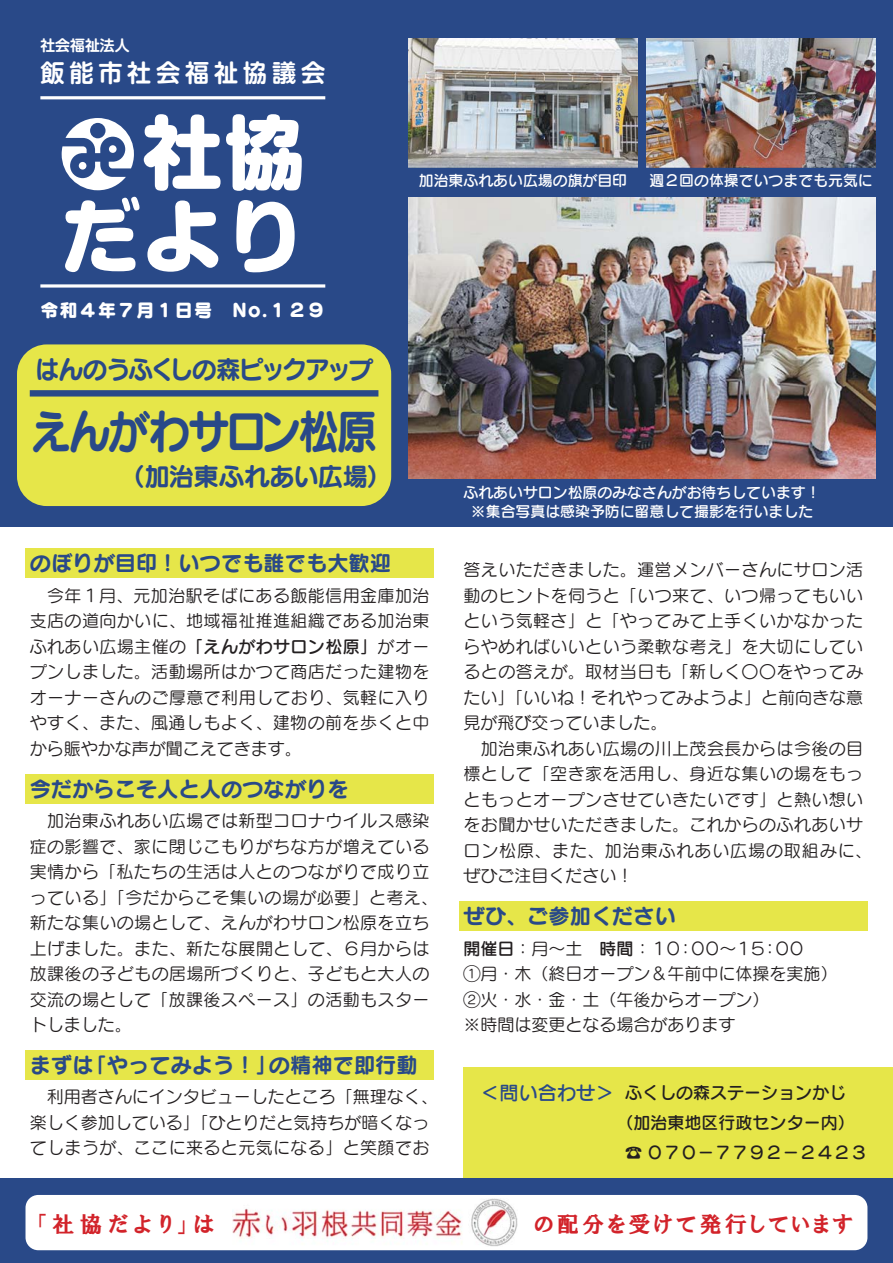
<style>
.page{position:relative;width:893px;height:1263px;background:#294988}
.page>*{position:absolute;margin:0;border:0;box-sizing:border-box;transform-origin:0 0}
.t1{font:79.65px/84px "Shin M Go Pro Heavy 90 msp RKSJ H";color:#fff}
.t2{font:46.8px "Seurat Pro B 90 msp RKSJ H";letter-spacing:-.075em;color:#294988;scale:.88 1}
.t3{font:25.5px "Seurat Pro B 90 msp RKSJ H";letter-spacing:-.075em;color:#294988;scale:.96 1}
.t4{font:25.5px "Seurat Pro B 90 msp RKSJ H";letter-spacing:-.05em;color:#294988}
.t5{font:24.15px "Shin M Go Pro De Bold 90 msp RKSJ H";letter-spacing:.2em;color:#fff}
.t6{font:22.35px "HGP Soei Presence EB";letter-spacing:.135em;color:#d2232a}
.t7{font:21.3px "Seurat Pro B 90 msp RKSJ H";color:#294988}
.t8{font:19.2px "Seurat Pro DB 90 msp RKSJ H";color:#294988}
.t9{font:18px "Seurat Pro EB 90 msp RKSJ H";letter-spacing:.065em;color:#fff}
.t10{font:16.95px/25.5px "Seurat Pro M 90 msp RKSJ H";letter-spacing:.025em;color:#231f20}
.t11{font:16.95px/25.5px "Seurat Pro M 90 msp RKSJ H";color:#231f20}
.t12{font:16.95px "Seurat Pro DB 90 msp RKSJ H";color:#231f20}
.t13{font:14.85px/19.2px "Seurat Pro DB 90 msp RKSJ H";color:#fff;text-align:center}
.t14{font:14.85px "Shin M Go Pro De Bold 90 msp RKSJ H";color:#fff}
.s1{font-family:"Seurat Pro DB 90 msp RKSJ H"}
</style>
<div class="page">
<div style="left:0;top:527px;width:893px;height:651px;background:#fff"></div>
<div style="left:26px;top:1195px;width:841px;height:55px;background:#fff;border-radius:13px"></div>
<img style="left:232px;top:1199px;width:285px;height:47px">
<div style="left:17px;top:344px;width:374px;height:162px;background:#e6e649;border-radius:30px"></div>
<svg style="left:62px;top:118px;width:72px;height:72px"></svg>
<div style="left:79px;top:162px;width:7px;height:8px;background:#fff;border-radius:50%"></div>
<div style="left:109px;top:145px;width:8px;height:8px;background:#fff;border-radius:50%"></div>
<hr style="left:40px;top:96px;width:285px;height:3px;background:#fff">
<svg style="left:40px;top:284px;width:285px;height:4px"></svg>
<img style="left:408px;top:198px;width:468px;height:280px">
<div style="left:463px;top:1067px;width:430px;height:111px;background:#e6e649"></div>
<div style="left:459px;top:901px;width:408px;height:30px;background:#e6e649"></div>
<div style="left:26px;top:549px;width:408px;height:29px;background:#e6e649"></div>
<div style="left:26px;top:774px;width:408px;height:30px;background:#e6e649"></div>
<div style="left:26px;top:1050px;width:408px;height:30px;background:#e6e649"></div>
<img style="left:646px;top:38px;width:230px;height:129px">
<img style="left:408px;top:38px;width:230px;height:129px">
<div style="left:30px;top:390px;width:348px;height:6px;background:#294988"></div>
<p class="t14" style="left:40px;top:40px;width:91px">社会福祉法人</p>
<h3 class="t5" style="left:40px;top:64px;width:286px">飯能市社会福祉協議会</h3>
<h1 class="t1" style="left:61px;top:122px;width:246px">　社協だより</h1>
<p class="t9" style="left:40px;top:303px;width:286px">令和４年７月１日号　No.１２９</p>
<h3 class="t3" style="left:35px;top:360px;width:354px">はんのうふくしの森ピックアップ</h3>
<h2 class="t2" style="left:30px;top:414px;width:396px">えんがわサロン松原</h2>
<h3 class="t4" style="left:120px;top:466px;width:274px">（加治東ふれあい広場）</h3>
<p class="t13" style="left:419px;top:172px;width:210px">加治東ふれあい広場の旗が目印</p>
<p class="t13" style="left:649px;top:172px;width:225px">週２回の体操でいつまでも元気に</p>
<p class="t13" style="left:463px;top:485px;width:359px">ふれあいサロン松原のみなさんがお待ちしています！※集合写真は感染予防に留意して撮影を行いました</p>
<p class="t7" style="left:30px;top:555px;width:363px">のぼりが目印！いつでも誰でも大歓迎</p>
<p class="t10" style="left:30px;top:585px;width:401px;text-align:justify">　今年１月、元加治駅そばにある飯能信用金庫加治支店の道向かいに、地域福祉推進組織である加治東ふれあい広場主催の<span class="s1">「えんがわサロン松原」</span>がオープンしました。活動場所はかつて商店だった建物をオーナーさんのご厚意で利用しており、気軽に入りやすく、また、風通しもよく、建物の前を歩くと中から賑やかな声が聞こえてきます。</p>
<p class="t7" style="left:30px;top:781px;width:320px">今だからこそ人と人のつながりを</p>
<p class="t10" style="left:30px;top:810px;width:410px">　加治東ふれあい広場では新型コロナウイルス感染症の影響で、家に閉じこもりがちな方が増えている実情から「私たちの生活は人とのつながりで成り立っている」「今だからこそ集いの場が必要」と考え、新たな集いの場として、えんがわサロン松原を立ち上げました。また、新たな展開として、６月からは放課後の子どもの居場所づくりと、子どもと大人の交流の場として「放課後スペース」の活動もスタートしました。</p>
<p class="t7" style="left:30px;top:1057px;width:389px">まずは 「やってみよう！」の精神で即行動</p>
<p class="t11" style="left:30px;top:1086px;width:410px">　利用者さんにインタビューしたところ「無理なく、楽しく参加している」「ひとりだと気持ちが暗くなってしまうが、ここに来ると元気になる」と笑顔でお</p>
<p class="t12" style="left:625px;top:1086px;width:223px">ふくしの森ステーションかじ</p>
<p class="t10" style="left:463px;top:559px;width:410px">答えいただきました。運営メンバーさんにサロン活動のヒントを伺うと「いつ来て、いつ帰ってもいいという気軽さ」と「やってみて上手くいかなかったらやめればいいという柔軟な考え」を大切にしているとの答えが。取材当日も「新しく〇〇をやってみたい」「いいね！それやってみようよ」と前向きな意見が飛び交っていました。<br>　加治東ふれあい広場の川上茂会長からは今後の目標として「空き家を活用し、身近な集いの場をもっともっとオープンさせていきたいです」と熱い想いをお聞かせいただきました。これからのふれあいサロン松原、また、加治東ふれあい広場の取組みに、ぜひご注目ください！</p>
<p class="t7" style="left:463px;top:908px;width:214px">ぜひ、ご参加ください</p>
<p class="t11" style="left:463px;top:938px;width:376px"><span class="s1">開催日</span>：月～土　<span class="s1">時間</span>：１０：００～１５：００<br>①月・木（終日オープン＆午前中に体操を実施）<br>②火・水・金・土（午後からオープン）<br>※時間は変更となる場合があります</p>
<p class="t8" style="left:480px;top:1085px;width:135px">＜問い合わせ＞</p>
<p class="t12" style="left:617px;top:1116px;width:240px">（加治東地区行政センター内）</p>
<p class="t12" style="left:625px;top:1146px;width:244px">☎ ０７０－７７９２－２４２３</p>
<h3 class="t6" style="left:36px;top:1212px;width:180px">「社協 だよ り」は</h3>
<h3 class="t6" style="left:534px;top:1212px;width:320px">の配分を受けて発行しています</h3>
</div>
